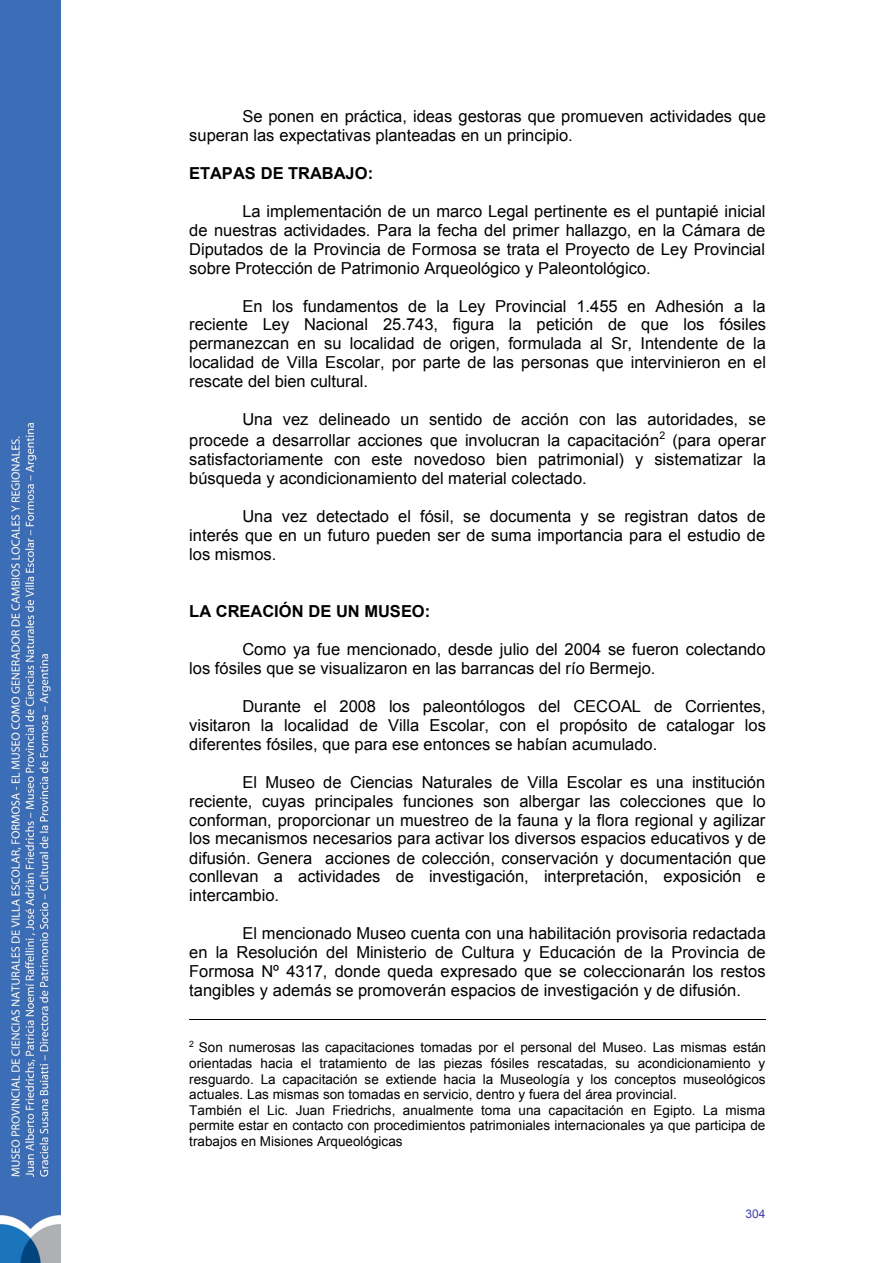
<style>
.page{position:relative;width:893px;height:1263px;background:#fff}
.page>*{position:absolute;margin:0;border:0;box-sizing:border-box;transform-origin:0 0}
.t1{font:16.5px/19px "Arial";color:#000;text-align:justify}
.t2{font:700 16.5px "Arial";letter-spacing:-.005em;color:#000}
.t3{font:13.5px/15.6px "Arial";color:#000}
.t4{font:12px "Arial";color:#4040ab}
</style>
<div class="page">
<img style="left:0;top:0;width:61px;height:1263px">
<hr style="left:189px;top:1019px;width:576px;height:1px;background:#000">
<p class="t1" style="left:189px;top:107px;width:578px;text-indent:53px">Se ponen en práctica, ideas gestoras que promueven actividades que superan las expectativas planteadas en un principio.</p>
<p class="t2" style="left:189px;top:164px;width:186px">ETAPAS DE TRABAJO:</p>
<p class="t1" style="left:189px;top:201px;width:578px;text-indent:53px">La implementación de un marco Legal pertinente es el puntapié inicial de nuestras actividades. Para la fecha del primer hallazgo, en la Cámara de Diputados de la Provincia de Formosa se trata el Proyecto de Ley Provincial sobre Protección de Patrimonio Arqueológico y Paleontológico.</p>
<p class="t1" style="left:189px;top:296px;width:578px;text-indent:53px">En los fundamentos de la Ley Provincial 1.455 en Adhesión a la reciente Ley Nacional 25.743, figura la petición de que los fósiles permanezcan en su localidad de origen, formulada al Sr, Intendente de la localidad de Villa Escolar, por parte de las personas que intervinieron en el rescate del bien cultural.</p>
<p class="t1" style="left:189px;top:410px;width:578px;line-height:19.5px;text-indent:53px">Una vez delineado un sentido de acción con las autoridades, se procede a desarrollar acciones que involucran la capacitación<sup>2</sup> (para operar satisfactoriamente con este novedoso bien patrimonial) y sistematizar la búsqueda y acondicionamiento del material colectado.</p>
<p class="t1" style="left:189px;top:507px;width:577px;text-indent:53px">Una vez detectado el fósil, se documenta y se registran datos de interés que en un futuro pueden ser de suma importancia para el estudio de los mismos.</p>
<p class="t2" style="left:189px;top:602px;width:242px">LA CREACIÓN DE UN MUSEO:</p>
<p class="t1" style="left:189px;top:639px;width:577px;text-indent:53px">Como ya fue mencionado, desde julio del 2004 se fueron colectando los fósiles que se visualizaron en las barrancas del río Bermejo.</p>
<p class="t1" style="left:189px;top:696px;width:578px;text-indent:53px">Durante el 2008 los paleontólogos del CECOAL de Corrientes, visitaron la localidad de Villa Escolar, con el propósito de catalogar los diferentes fósiles, que para ese entonces se habían acumulado.</p>
<p class="t1" style="left:189px;top:772px;width:578px;text-indent:53px">El Museo de Ciencias Naturales de Villa Escolar es una institución reciente, cuyas principales funciones son albergar las colecciones que lo conforman, proporcionar un muestreo de la fauna y la flora regional y agilizar los mecanismos necesarios para activar los diversos espacios educativos y de difusión. Genera acciones de colección, conservación y documentación que conllevan a actividades de investigación, interpretación, exposición e intercambio.</p>
<p class="t1" style="left:189px;top:924px;width:578px;text-indent:53px">El mencionado Museo cuenta con una habilitación provisoria redactada en la Resolución del Ministerio de Cultura y Educación de la Provincia de Formosa Nº 4317, donde queda expresado que se coleccionarán los restos tangibles y además se promoverán espacios de investigación y de difusión.</p>
<p class="t3" style="left:189px;top:1040px;width:578px"><sup>2</sup> Son numerosas las capacitaciones tomadas por el personal del Museo. Las mismas están orientadas hacia el tratamiento de las piezas fósiles rescatadas, su acondicionamiento y resguardo. La capacitación se extiende hacia la Museología y los conceptos museológicos actuales. Las mismas son tomadas en servicio, dentro y fuera del área provincial.<br>También el Lic. Juan Friedrichs, anualmente toma una capacitación en Egipto. La misma permite estar en contacto con procedimientos patrimoniales internacionales ya que participa de trabajos en Misiones Arqueológicas</p>
<p class="t4" style="left:745px;top:1206px;width:22px">304</p>
</div>
